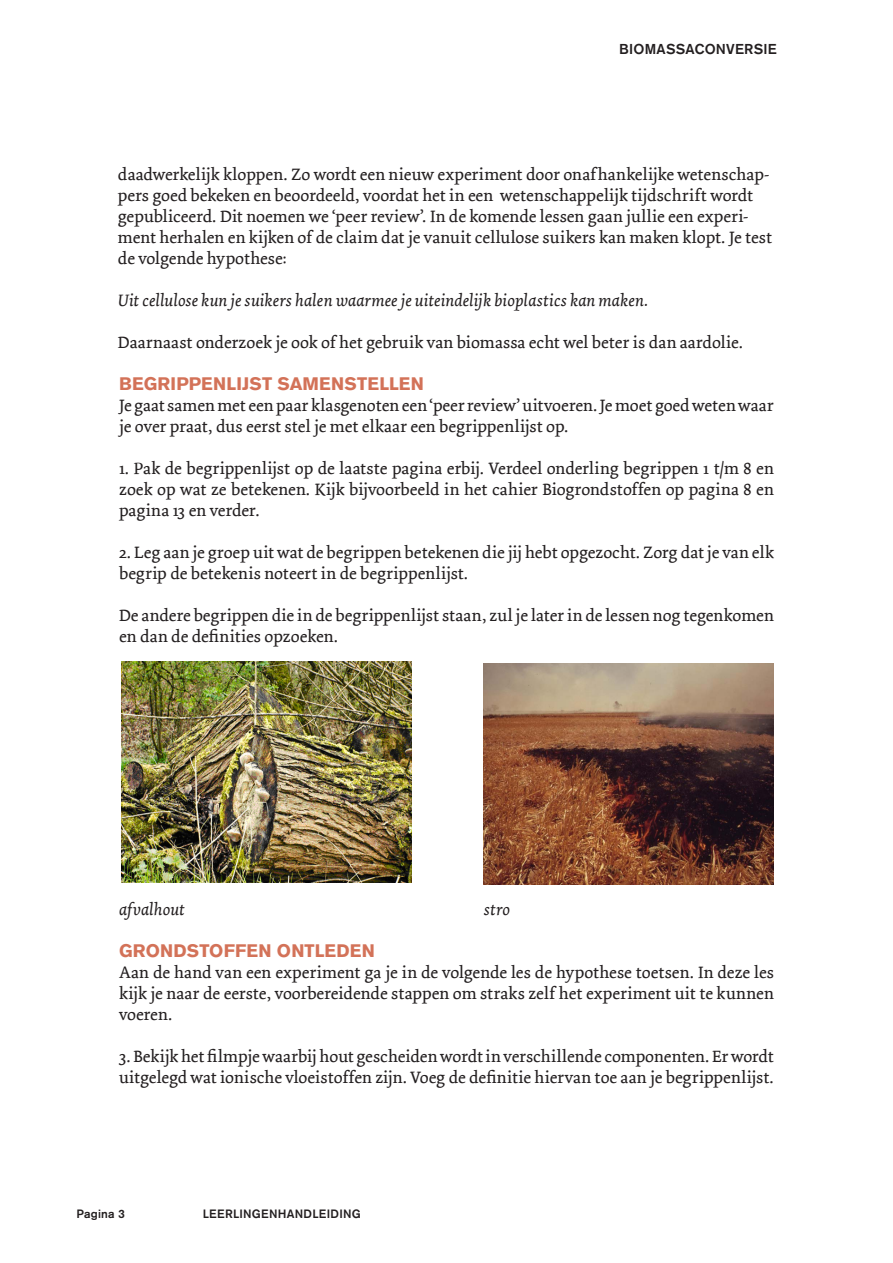
<style>
.page{position:relative;width:893px;height:1263px;background:#fff}
.page>*{position:absolute;margin:0;border:0;box-sizing:border-box;transform-origin:0 0}
.tussenkopje{font:700 18px "Akzidenz Grotesk BQ";letter-spacing:.01em;color:#d37258}
.broodtekst{font:17.25px/21px "Dolly";color:#231f20}
.broodtekst-2{font:italic 17.25px "Dolly";color:#231f20}
.t1{font:500 14.25px "Akzidenz Grotesk BQ";letter-spacing:.015em;color:#231f20}
.t2{font:500 12px "Akzidenz Grotesk BQ";letter-spacing:.02em;color:#231f20}
</style>
<div class="page">
<img style="left:122px;top:662px;width:290px;height:220px">
<img style="left:483px;top:663px;width:291px;height:221px">
<p class="t1" style="left:619px;top:40px;width:159px">BIOMASSACONVERSIE</p>
<p class="broodtekst" style="left:118px;top:164px;width:656px">daadwerkelijk kloppen. Zo wordt een nieuw experiment door onafhankelijke wetenschap&shy;pers goed bekeken en beoordeeld, voordat het in een wetenschappelijk tijdschrift wordt gepubliceerd. Dit noemen we ‘peer review’. In de komende lessen gaan jullie een experi&shy;ment herhalen en kijken of de claim dat je vanuit cellulose suikers kan maken klopt. Je test de volgende hypothese:</p>
<p class="broodtekst-2" style="left:118px;top:290px;width:532px">Uit cellulose kun je suikers halen waarmee je uiteindelijk bioplastics kan maken.</p>
<p class="broodtekst" style="left:118px;top:332px;width:627px">Daarnaast onderzoek je ook of het gebruik van biomassa echt wel beter is dan aardolie.</p>
<p class="tussenkopje" style="left:119px;top:373px;width:306px">BEGRIPPENLIJST SAMENSTELLEN</p>
<p class="broodtekst" style="left:119px;top:395px;width:656px">Je gaat samen met een paar klasgenoten een ‘peer review’ uitvoeren. Je moet goed weten waar je over praat, dus eerst stel je met elkaar een begrippenlijst op.</p>
<p class="broodtekst" style="left:119px;top:458px;width:656px;text-align:justify">1. Pak de begrippenlijst op de laatste pagina erbij. Verdeel onderling begrippen 1 t/m 8 en zoek op wat ze betekenen. Kijk bijvoorbeeld in het cahier Biogrondstoffen op pagina 8 en pagina 13 en verder.</p>
<p class="broodtekst" style="left:119px;top:542px;width:656px">2. Leg aan je groep uit wat de begrippen betekenen die jij hebt opgezocht. Zorg dat je van elk begrip de betekenis noteert in de begrippenlijst.</p>
<p class="broodtekst" style="left:119px;top:605px;width:656px">De andere begrippen die in de begrippenlijst staan, zul je later in de lessen nog tegenkomen en dan de definities opzoeken.</p>
<p class="broodtekst-2" style="left:119px;top:899px;width:67px">afvalhout</p>
<p class="broodtekst-2" style="left:484px;top:899px;width:28px">stro</p>
<p class="tussenkopje" style="left:119px;top:940px;width:257px">GRONDSTOFFEN ONTLEDEN</p>
<p class="broodtekst" style="left:119px;top:962px;width:656px;text-align:justify">Aan de hand van een experiment ga je in de volgende les de hypothese toetsen. In deze les kijk je naar de eerste, voorbereidende stappen om straks zelf het experiment uit te kunnen voeren.</p>
<p class="broodtekst" style="left:119px;top:1046px;width:656px">3. Bekijk het filmpje waarbij hout gescheiden wordt in verschillende componenten. Er wordt uitgelegd wat ionische vloeistoffen zijn. Voeg de definitie hiervan toe aan je begrippenlijst.</p>
<p class="t2" style="left:77px;top:1207px;width:50px">Pagina 3</p>
<p class="t2" style="left:203px;top:1207px;width:159px">LEERLINGENHANDLEIDING</p>
</div>
